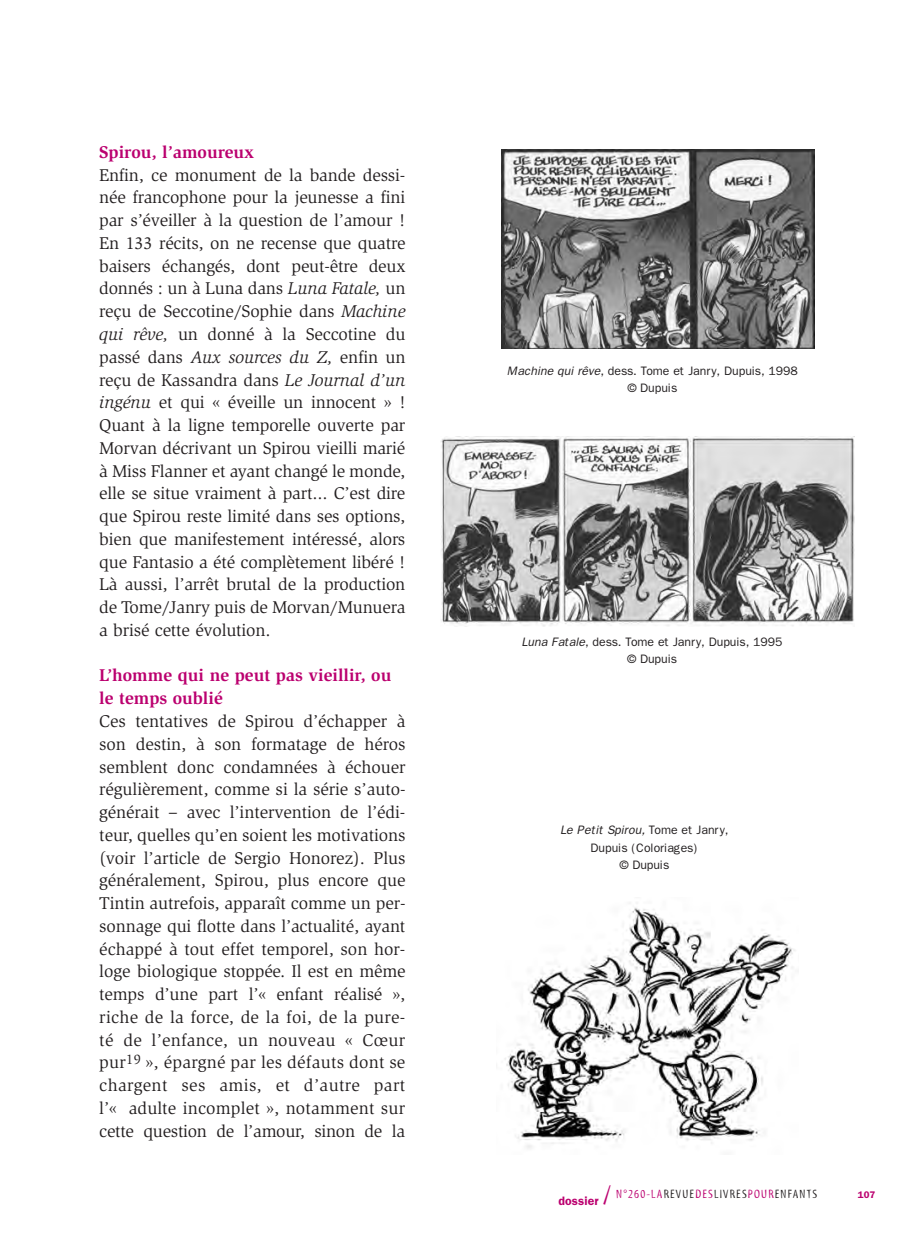
<style>
.page{position:relative;width:918px;height:1241px;background:#fff}
.page>*{position:absolute;margin:0;border:0;box-sizing:border-box;transform-origin:0 0}
.t1{font:17.5px/22.8px "Slimbach";letter-spacing:-.01em;color:#231f20}
.t2{font:12.25px/17.5px "Franklin Gothic";letter-spacing:-.005em;color:#231f20;text-align:center}
.t3{font:12.25px "Myriad Tilt";letter-spacing:.1em;color:#231f20}
.t4{font:600 9.62px "Franklin Gothic";color:#bb016f}
.s1{font-weight:700;color:#bb016f}
.s2{font-style:italic}
.s3{font-family:"Franklin Gothic";font-weight:600;color:#bb016f}
.s4{font-size:26.25px;color:#bb016f}
.s5{color:#bb016f}
</style>
<div class="page">
<img style="left:501px;top:150px;width:313px;height:198px">
<img style="left:441px;top:437px;width:413px;height:189px">
<img style="left:504px;top:907px;width:291px;height:242px">
<p class="t1" style="left:99px;top:142px;width:308px"><span class="s1">Spirou, l’amoureux<br></span>Enfin, ce monument de la bande dessi&shy;née francophone pour la jeunesse a fini par s’éveiller à la question de l’amour !<br>En 133 récits, on ne recense que quatre baisers échangés, dont peut-être deux donnés : un à Luna dans <span class="s2">Luna Fatale,</span> un reçu de Seccotine/Sophie dans <span class="s2">Machine qui rêve,</span> un donné à la Seccotine du passé dans <span class="s2">Aux sources du Z,</span> enfin un reçu de Kassandra dans <span class="s2">Le Journal d’un ingénu</span> et qui « éveille un innocent » !<br>Quant à la ligne temporelle ouverte par Morvan décrivant un Spirou vieilli marié à Miss Flanner et ayant changé le monde, elle se situe vraiment à part... C’est dire que Spirou reste limité dans ses options, bien que manifestement intéressé, alors que Fantasio a été complètement libéré !<br>Là aussi, l’arrêt brutal de la production de Tome/Janry puis de Morvan/Munuera a brisé cette évolution.</p>
<p class="t1" style="left:99px;top:665px;width:308px"><span class="s1">L’homme qui ne peut pas vieillir, ou le temps oublié<br></span>Ces tentatives de Spirou d’échapper à son destin, à son formatage de héros semblent donc condamnées à échouer régulièrement, comme si la série s’auto&shy;générait <span class="s2">–</span> avec l’intervention de l’édi&shy;teur, quelles qu’en soient les motivations (voir l’article de Sergio Honorez). Plus généralement, Spirou, plus encore que Tintin autrefois, apparaît comme un per&shy;sonnage qui flotte dans l’actualité, ayant échappé à tout effet temporel, son hor&shy;loge biologique stoppée. Il est en même temps d’une part l’« enfant réalisé », riche de la force, de la foi, de la pure&shy;té de l’enfance, un nouveau « Cœur pur<sup>19</sup> », épargné par les défauts dont se chargent ses amis, et d’autre part l’« adulte incomplet », notamment sur cette question de l’amour, sinon de la</p>
<p class="t2" style="left:507px;top:361px;width:292px"><span class="s2">Machine qui rêve</span>, dess. Tome et Janry, Dupuis, 1998 © Dupuis</p>
<p class="t2" style="left:521px;top:632px;width:262px"><span class="s2">Luna Fatale</span>, dess. Tome et Janry, Dupuis, 1995 © Dupuis</p>
<p class="t2" style="left:560px;top:821px;width:170px"><span class="s2">Le Petit Spirou,</span> Tome et Janry,<br>Dupuis (Coloriages)<br>© Dupuis</p>
<p class="t3" style="left:558px;top:1188px;width:260px"><span class="s3">dossier</span> <span class="s4">/</span> <span class="s5">N°260-LA</span>REVUE<span class="s5">DES</span>LIVRES<span class="s5">POUR</span>ENFANTS</p>
<p class="t4" style="left:858px;top:1188px;width:19px">107</p>
</div>
